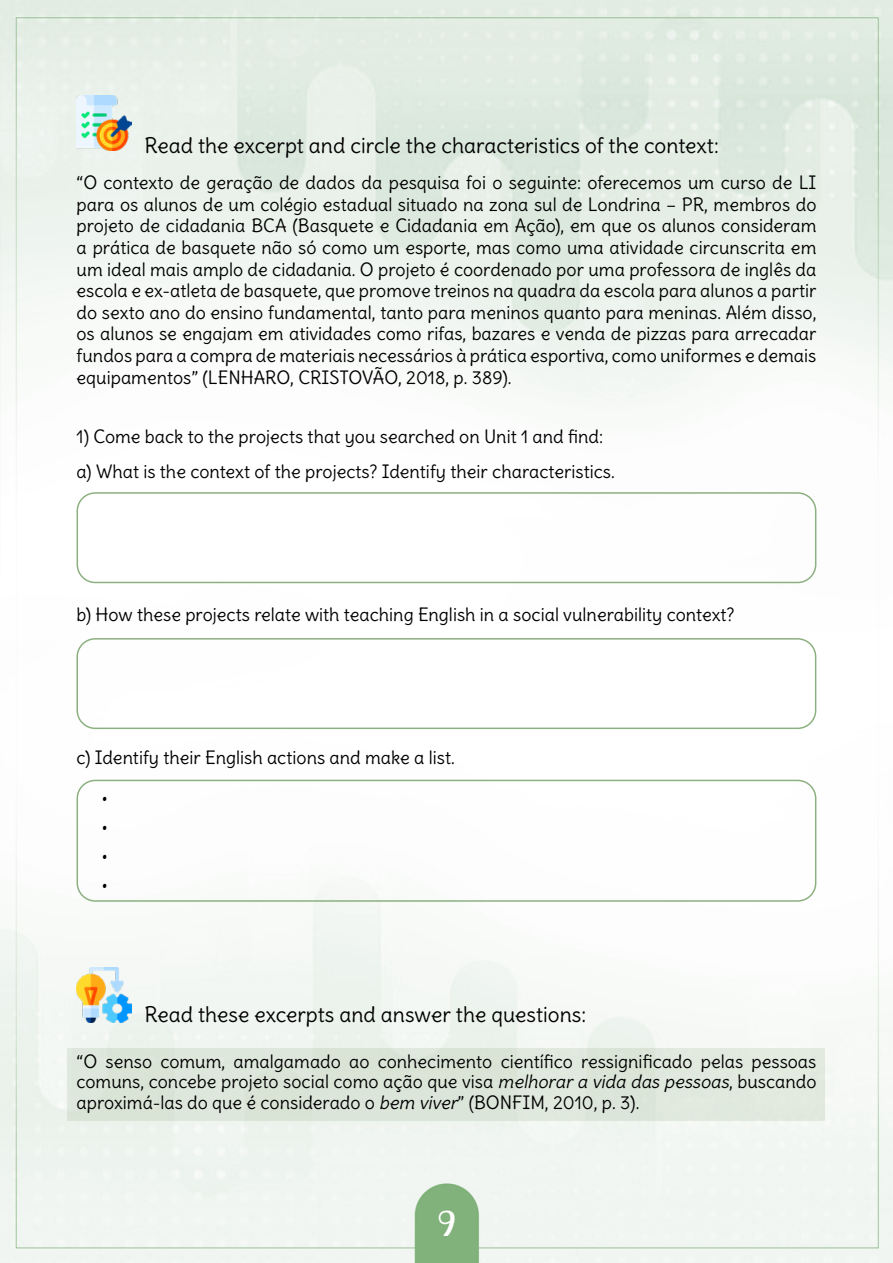
<style>
.page{position:relative;width:893px;height:1263px;background:#fff}
.page>*{position:absolute;margin:0;border:0;box-sizing:border-box;transform-origin:0 0}
.t1{font:37.5px "Agatha Caroline";color:#fff}
.t2{font:21px "Delius";color:#000}
.t3{font:18px/21.6px "Delius";color:#000;text-align:justify}
.s1{font-style:italic}
</style>
<div class="page">
<img style="left:0;top:0;width:893px;height:1263px">
<div style="left:68px;top:1048px;width:757px;height:73px;background:#dbe6db"></div>
<img style="left:77px;top:96px;width:54px;height:55px">
<div style="left:77px;top:492px;width:739px;height:91px;border:2px solid #8cb080;border-radius:18px"></div>
<div style="left:76px;top:638px;width:740px;height:91px;border:2px solid #8cb080;border-radius:18px"></div>
<div style="left:77px;top:780px;width:739px;height:122px;border:2px solid #8cb080;border-radius:18px"></div>
<img style="left:76px;top:967px;width:56px;height:55px">
<p class="t2" style="left:145px;top:132px;width:576px">Read the excerpt and circle the characteristics of the context:</p>
<p class="t3" style="left:77px;top:172px;width:741px">“O contexto de geração de dados da pesquisa foi o seguinte: oferecemos um curso de LI para os alunos de um colégio estadual situado na zona sul de Londrina – PR, membros do projeto de cidadania BCA (Basquete e Cidadania em Ação), em que os alunos consideram a prática de basquete não só como um esporte, mas como uma atividade circunscrita em um ideal mais amplo de cidadania. O projeto é coordenado por uma professora de inglês da escola e ex-atleta de basquete, que promove treinos na quadra da escola para alunos a partir do sexto ano do ensino fundamental, tanto para meninos quanto para meninas. Além disso, os alunos se engajam em atividades como rifas, bazares e venda de pizzas para arrecadar fundos para a compra de materiais necessários à prática esportiva, como uniformes e demais equipamentos” (LENHARO, CRISTOVÃO, 2018, p. 389).</p>
<p class="t3" style="left:77px;top:418px;width:540px;line-height:35.7px">1) Come back to the projects that you searched on Unit 1 and find: a) What is the context of the projects? Identify their characteristics.</p>
<p class="t3" style="left:77px;top:604px;width:660px">b) How these projects relate with teaching English in a social vulnerability context?</p>
<p class="t3" style="left:77px;top:747px;width:380px">c) Identify their English actions and make a list.</p>
<p class="t3" style="left:102px;top:785px;width:7px;line-height:29.2px">• • • •</p>
<p class="t2" style="left:145px;top:1001px;width:443px">Read these excerpts and answer the questions:</p>
<p class="t3" style="left:77px;top:1051px;width:741px;line-height:20.7px">“O senso comum, amalgamado ao conhecimento científico ressignificado pelas pessoas comuns, concebe projeto social como ação que visa <span class="s1">melhorara vida das pessoas</span>, buscando aproximá-las do que é considerado o <span class="s1">bem viver</span>” (BONFIM, 2010, p. 3).</p>
<h1 class="t1" style="left:438px;top:1199px;width:19px">9</h1>
</div>
